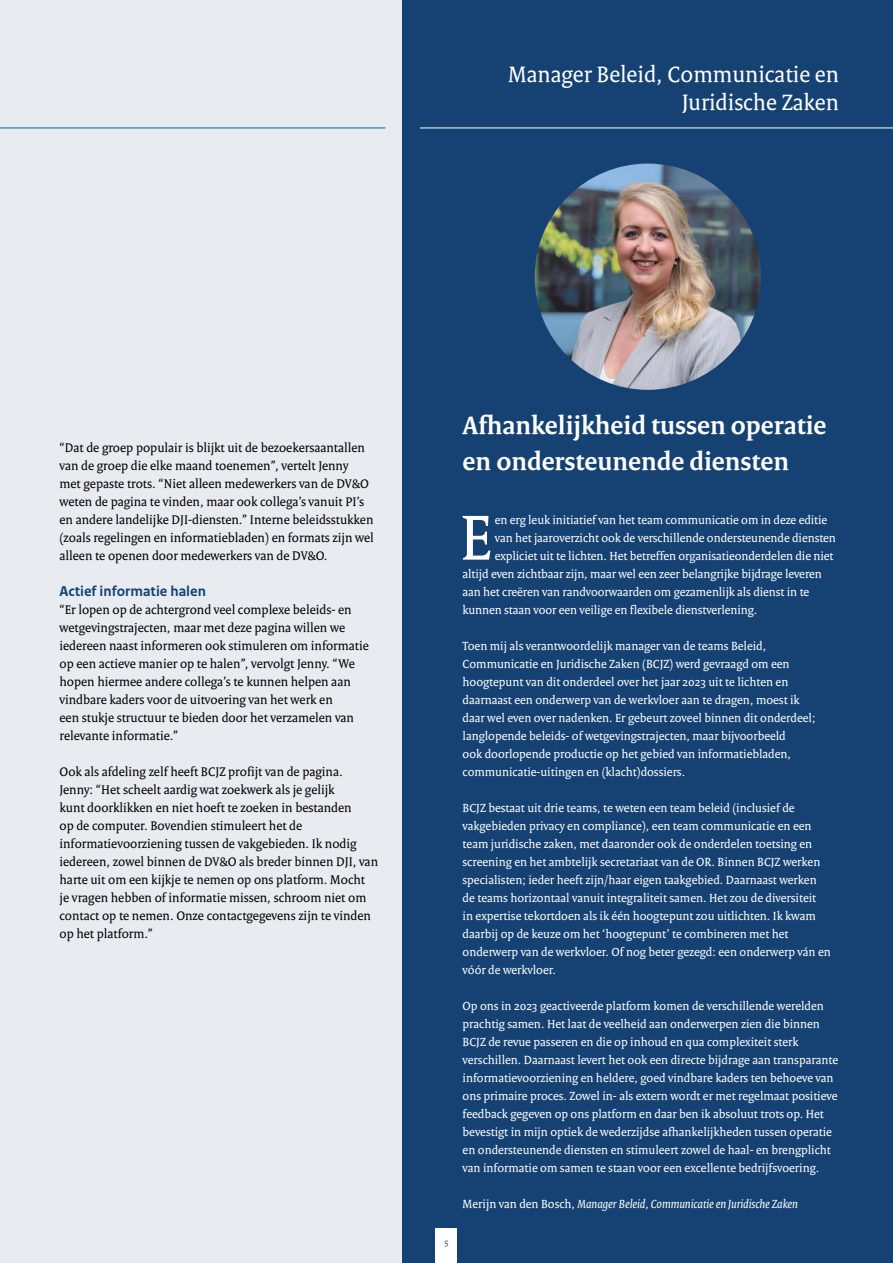
<style>
.page{position:relative;width:893px;height:1263px;background:#fff}
.page>*{position:absolute;margin:0;border:0;box-sizing:border-box;transform-origin:0 0}
.t1{font:68.7px "Rijksoverheid Serif";color:#fff}
.t2{font:700 27px/36px "Rijksoverheid Serif";color:#fff}
.t3{font:24px/28.8px "Rijksoverheid Serif";color:#fff;text-align:right}
.t4{font:700 15px "Rijksoverheid Sans Text";color:#154273}
.t5{font:13.5px/18px "Rijksoverheid Serif";color:#000}
.t6{font:12.75px/18px "Rijksoverheid Serif";color:#fff}
.t7{font:italic 12.75px "Rijksoverheid Serif";color:#fff}
.t8{font:9px "Rijksoverheid Serif";color:#154273}
.s1{font-style:normal}
</style>
<div class="page">
<div style="left:0;top:0;width:403px;height:1263px;background:#e8ecf1"></div>
<hr style="left:0;top:128px;width:385px;height:1px;background:#01689b">
<div style="left:403px;top:0;width:490px;height:1263px;background:#154273"></div>
<img style="left:535px;top:164px;width:226px;height:226px;border-radius:113px">
<hr style="left:420px;top:128px;width:473px;height:1px;background:#fff">
<div style="left:436px;top:1229px;width:21px;height:34px;background:#fff"></div>
<h3 class="t3" style="left:508px;top:59px;width:332px">Manager Beleid, Communicatie en<br>Juridische Zaken</h3>
<p class="t5" style="left:60px;top:438px;width:316px">“Dat de groep populair is blijkt uit de bezoekersaantallen van de groep die elke maand toenemen”, vertelt Jenny<br>met gepaste trots. “Niet alleen medewerkers van de DV&amp;O weten de pagina te vinden, maar ook collega’s vanuit PI’s en andere landelijke DJI-diensten.” Interne beleidsstukken (zoals regelingen en informatiebladen) en formats zijn wel alleen te openen door medewerkers van de DV&amp;O.</p>
<p class="t4" style="left:60px;top:582px;width:148px">Actief informatie halen</p>
<p class="t5" style="left:60px;top:600px;width:311px">“Er lopen op de achtergrond veel complexe beleids- en wetgevingstrajecten, maar met deze pagina willen we iedereen naast informeren ook stimuleren om informatie op een actieve manier op te halen”, vervolgt Jenny. “We hopen hiermee andere collega’s te kunnen helpen aan vindbare kaders voor de uitvoering van het werk en<br>een stukje structuur te bieden door het verzamelen van relevante informatie.”</p>
<p class="t5" style="left:60px;top:762px;width:320px">Ook als afdeling zelf heeft BCJZ profijt van de pagina.<br>Jenny: “Het scheelt aardig wat zoekwerk als je gelijk<br>kunt doorklikken en niet hoeft te zoeken in bestanden<br>op de computer. Bovendien stimuleert het de informatievoorziening tussen de vakgebieden. Ik nodig iedereen, zowel binnen de DV&amp;O als breder binnen DJI, van harte uit om een kijkje te nemen op ons platform. Mocht<br>je vragen hebben of informatie missen, schroom niet om contact op te nemen. Onze contactgegevens zijn te vinden op het platform.”</p>
<h2 class="t2" style="left:463px;top:407px;width:365px">Afhankelijkheid tussen operatie en ondersteunende diensten</h2>
<p class="t8" style="left:445px;top:1236px;width:5px">5</p>
<h1 class="t1" style="left:460px;top:496px;width:34px">E</h1>
<p class="t6" style="left:495px;top:510px;width:334px">en erg leuk initiatief van het team communicatie om in deze editie</p>
<p class="t6" style="left:495px;top:528px;width:343px">van het jaaroverzicht ook de verschillende ondersteunende diensten</p>
<p class="t6" style="left:495px;top:546px;width:340px">expliciet uit te lichten. Het betreffen organisatieonderdelen die niet</p>
<p class="t6" style="left:463px;top:564px;width:361px">altijd even zichtbaar zijn, maar wel een zeer belangrijke bijdrage leveren</p>
<p class="t6" style="left:463px;top:582px;width:348px">aan het creëren van randvoorwaarden om gezamenlijk als dienst in te</p>
<p class="t6" style="left:463px;top:600px;width:296px">kunnen staan voor een veilige en flexibele dienstverlening.</p>
<p class="t6" style="left:463px;top:636px;width:354px">Toen mij als verantwoordelijk manager van de teams Beleid, Communicatie en Juridische Zaken (BCJZ) werd gevraagd om een hoogtepunt van dit onderdeel over het jaar 2023 uit te lichten en daarnaast een onderwerp van de werkvloer aan te dragen, moest ik daar wel even over nadenken. Er gebeurt zoveel binnen dit onderdeel; langlopende beleids- of wetgevingstrajecten, maar bijvoorbeeld<br>ook doorlopende productie op het gebied van informatiebladen, communicatie-uitingen en (klacht)dossiers.</p>
<p class="t6" style="left:463px;top:798px;width:370px">BCJZ bestaat uit drie teams, te weten een team beleid (inclusief de vakgebieden privacy en compliance), een team communicatie en een team juridische zaken, met daaronder ook de onderdelen toetsing en screening en het ambtelijk secretariaat van de OR. Binnen BCJZ werken specialisten; ieder heeft zijn/haar eigen taakgebied. Daarnaast werken de teams horizontaal vanuit integraliteit samen. Het zou de diversiteit<br>in expertise tekortdoen als ik één hoogtepunt zou uitlichten. Ik kwam daarbij op de keuze om het ‘hoogtepunt’ te combineren met het onderwerp van de werkvloer. Of nog beter gezegd: een onderwerp ván en vóór de werkvloer.</p>
<p class="t6" style="left:463px;top:996px;width:377px">Op ons in 2023 geactiveerde platform komen de verschillende werelden prachtig samen. Het laat de veelheid aan onderwerpen zien die binnen BCJZ de revue passeren en die op inhoud en qua complexiteit sterk verschillen. Daarnaast levert het ook een directe bijdrage aan transparante informatievoorziening en heldere, goed vindbare kaders ten behoeve van ons primaire proces. Zowel in- als extern wordt er met regelmaat positieve feedback gegeven op ons platform en daar ben ik absoluut trots op. Het bevestigt in mijn optiek de wederzijdse afhankelijkheden tussen operatie en ondersteunende diensten en stimuleert zowel de haal- en brengplicht van informatie om samen te staan voor een excellente bedrijfsvoering.</p>
<p class="t7" style="left:463px;top:1196px;width:337px"><span class="s1">Merijn van den Bosch,</span> Manager Beleid, Communicatie en Juridische Zaken</p>
</div>
